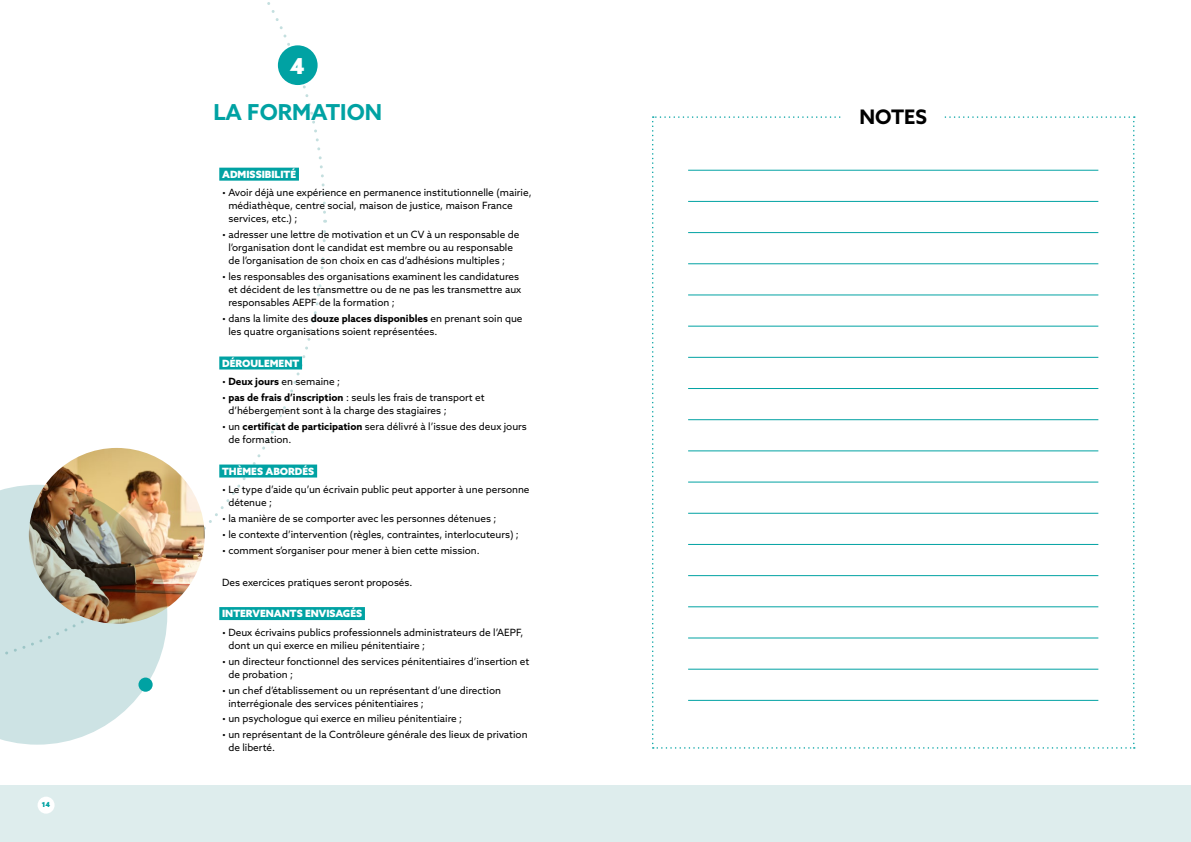
<style>
.page{position:relative;width:1191px;height:842px;background:#fff}
.page>*{position:absolute;margin:0;border:0;box-sizing:border-box;transform-origin:0 0}
.t1{font:700 22px "Azo Sans";color:#00a2a3}
.t2{font:900 22px "Azo Sans";color:#fff}
.t3{font:700 20px "Azo Sans";color:#000}
.t4{font:10px/13px "Azo Sans";color:#000}
.t5{font:900 10px "Azo Sans";color:#fff}
.t6{font:900 7px "Azo Sans";color:#00a2a3}
.s1{font-weight:700}
</style>
<div class="page">
<svg style="left:652px;top:116px;width:482px;height:633px"></svg>
<div style="left:0;top:785px;width:1191px;height:57px;background:#deeded"></div>
<div style="left:38px;top:797px;width:17px;height:17px;background:#fff;border-radius:50%"></div>
<svg style="left:36px;top:230px;width:291px;height:391px"></svg>
<svg style="left:219px;top:2px;width:107px;height:212px"></svg>
<div style="left:278px;top:45px;width:39px;height:40px;background:#00a2a3;border-radius:50%"></div>
<div style="left:219px;top:168px;width:80px;height:13px;background:#00a2a3"></div>
<div style="left:219px;top:356px;width:83px;height:13px;background:#00a2a3"></div>
<div style="left:219px;top:464px;width:98px;height:13px;background:#00a2a3"></div>
<div style="left:219px;top:607px;width:146px;height:13px;background:#00a2a3"></div>
<img style="left:29px;top:448px;width:176px;height:176px;border-radius:88px">
<img style="left:0;top:485px;width:167px;height:260px">
<div style="left:138px;top:677px;width:15px;height:15px;background:#00a2a3;border-radius:50%"></div>
<div style="left:843px;top:109px;width:100px;height:15px;background:#fff"></div>
<hr style="left:688px;top:170px;width:410px;height:1px;background:#00a2a3">
<hr style="left:688px;top:201px;width:410px;height:1px;background:#00a2a3">
<hr style="left:688px;top:232px;width:410px;height:1px;background:#00a2a3">
<hr style="left:688px;top:264px;width:410px;height:1px;background:#00a2a3">
<hr style="left:688px;top:295px;width:410px;height:1px;background:#00a2a3">
<hr style="left:688px;top:326px;width:410px;height:1px;background:#00a2a3">
<hr style="left:688px;top:357px;width:410px;height:1px;background:#00a2a3">
<hr style="left:688px;top:388px;width:410px;height:1px;background:#00a2a3">
<hr style="left:688px;top:419px;width:410px;height:1px;background:#00a2a3">
<hr style="left:688px;top:451px;width:410px;height:1px;background:#00a2a3">
<hr style="left:688px;top:482px;width:410px;height:1px;background:#00a2a3">
<hr style="left:688px;top:513px;width:410px;height:1px;background:#00a2a3">
<hr style="left:688px;top:544px;width:410px;height:1px;background:#00a2a3">
<hr style="left:688px;top:575px;width:410px;height:1px;background:#00a2a3">
<hr style="left:688px;top:607px;width:410px;height:1px;background:#00a2a3">
<hr style="left:688px;top:638px;width:410px;height:1px;background:#00a2a3">
<hr style="left:688px;top:669px;width:410px;height:1px;background:#00a2a3">
<hr style="left:688px;top:700px;width:410px;height:1px;background:#00a2a3">
<p class="t6" style="left:42px;top:800px;width:10px">14</p>
<h1 class="t2" style="left:290px;top:51px;width:16px">4</h1>
<h1 class="t1" style="left:213px;top:97px;width:170px">LA FORMATION</h1>
<p class="t5" style="left:222px;top:168px;width:75px">ADMISSIBILITÉ</p>
<p class="t4" style="left:228px;top:186px;width:305px;text-indent:-6px">• Avoir déjà une expérience en permanence institutionnelle (mairie, médiathèque, centre social, maison de justice, maison France services, etc.) ;</p>
<p class="t4" style="left:228px;top:228px;width:292px;text-indent:-6px">• adresser une lettre de motivation et un CV à un responsable de l’organisation dont le candidat est membre ou au responsable de l’organisation de son choix en cas d’adhésions multiples ;</p>
<p class="t4" style="left:228px;top:270px;width:294px;text-indent:-6px">• les responsables des organisations examinent les candidatures et décident de les transmettre ou de ne pas les transmettre aux responsables AEPF de la formation ;</p>
<p class="t4" style="left:228px;top:312px;width:296px;text-indent:-6px">• dans la limite des <span class="s1">douze places disponibles</span> en prenant soin que les quatre organisations soient représentées.</p>
<p class="t5" style="left:222px;top:356px;width:79px">DÉROULEMENT</p>
<p class="t4" style="left:222px;top:375px;width:120px">• <span class="s1">Deux jours</span> en semaine ;</p>
<p class="t4" style="left:228px;top:391px;width:258px;text-indent:-6px">• <span class="s1">pas de frais d’inscription</span> : seuls les frais de transport et d’hébergement sont à la charge des stagiaires ;</p>
<p class="t4" style="left:228px;top:420px;width:300px;text-indent:-6px">• un <span class="s1">certificat de participation</span> sera délivré à l’issue des deux jours de formation.</p>
<p class="t5" style="left:222px;top:464px;width:94px">THÈMES ABORDÉS</p>
<p class="t4" style="left:228px;top:483px;width:303px;text-indent:-6px">• Le type d’aide qu’un écrivain public peut apporter à une personne détenue ;</p>
<p class="t4" style="left:222px;top:512px;width:276px">• la manière de se comporter avec les personnes détenues ;</p>
<p class="t4" style="left:222px;top:528px;width:298px">• le contexte d’intervention (règles, contraintes, interlocuteurs) ;</p>
<p class="t4" style="left:222px;top:544px;width:257px">• comment s’organiser pour mener à bien cette mission.</p>
<p class="t4" style="left:222px;top:575px;width:190px">Des exercices pratiques seront proposés.</p>
<p class="t5" style="left:222px;top:607px;width:141px">INTERVENANTS ENVISAGÉS</p>
<p class="t4" style="left:228px;top:626px;width:296px;text-indent:-6px">• Deux écrivains publics professionnels administrateurs de l’AEPF, dont un qui exerce en milieu pénitentiaire ;</p>
<p class="t4" style="left:228px;top:654px;width:302px;text-indent:-6px">• un directeur fonctionnel des services pénitentiaires d’insertion et de probation ;</p>
<p class="t4" style="left:228px;top:683px;width:274px;text-indent:-6px">• un chef d’établissement ou un représentant d’une direction interrégionale des services pénitentiaires ;</p>
<p class="t4" style="left:222px;top:712px;width:242px">• un psychologue qui exerce en milieu pénitentiaire ;</p>
<p class="t4" style="left:228px;top:728px;width:301px;text-indent:-6px">• un représentant de la Contrôleure générale des lieux de privation de liberté.</p>
<h2 class="t3" style="left:859px;top:104px;width:69px">NOTES</h2>
</div>
